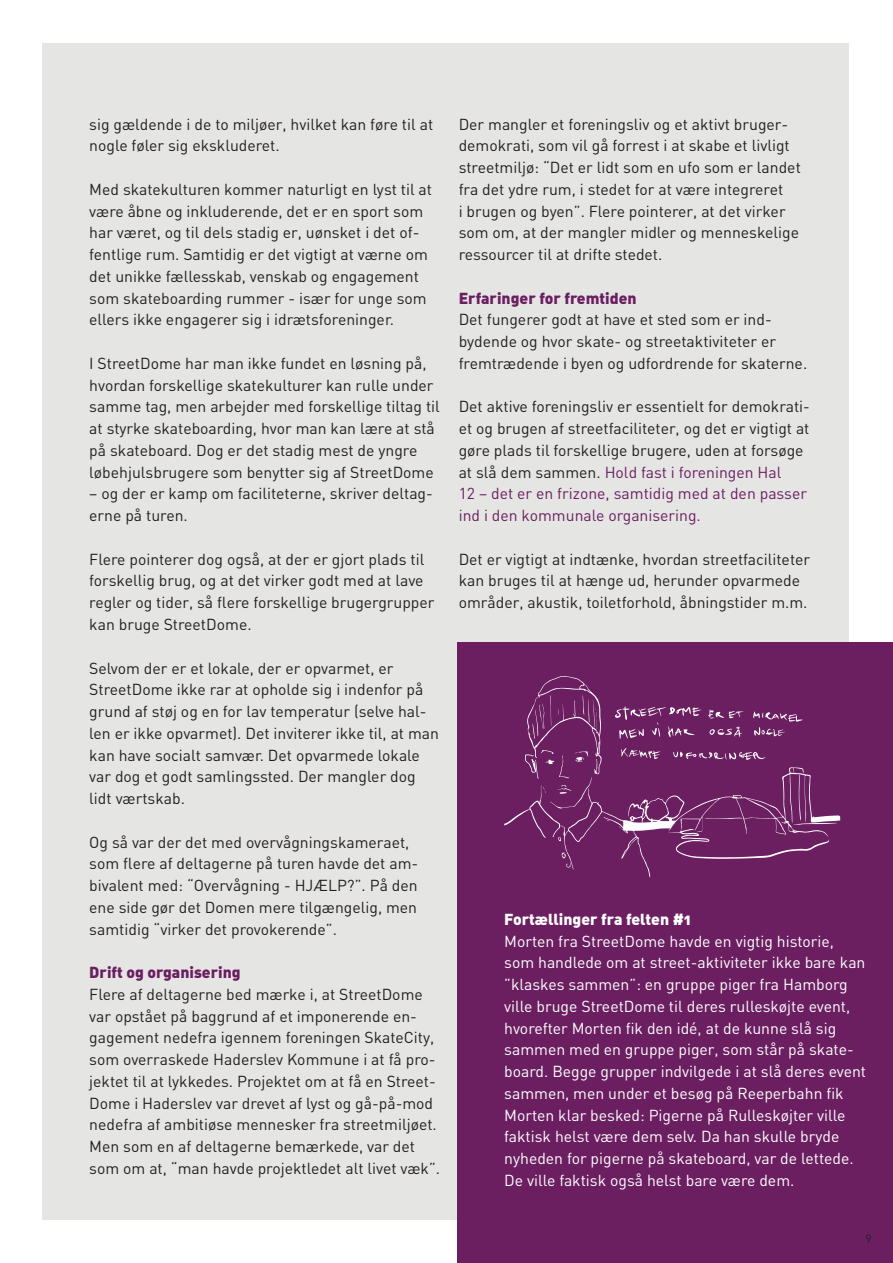
<style>
.page{position:relative;width:893px;height:1263px;background:#fff}
.page>*{position:absolute;margin:0;border:0;box-sizing:border-box;transform-origin:0 0}
.Brødtekst{font:15.75px/21.8px "DIN";color:#231f20}
.Brødtekst-2{font:15.75px/21.8px "DIN";color:#fff}
.Brødtekst-3{font:15.75px "DIN Black Alternate";color:#6b1f61}
.Brødtekst-4{font:15.75px "DIN Black Alternate";color:#fff}
.t1{font:12px "DIN";color:#231f20}
.s1{color:#6b1f61}
</style>
<div class="page">
<div style="left:42px;top:43px;width:806px;height:1177px;background:#e5e5e4"></div>
<div style="left:457px;top:642px;width:436px;height:621px;background:#6b1f61"></div>
<svg style="left:504px;top:676px;width:336px;height:201px"></svg>
<p class="Brødtekst" style="left:89px;top:113px;width:345px">sig gældende i de to miljøer, hvilket kan føre til at nogle føler sig ekskluderet.</p>
<p class="Brødtekst" style="left:89px;top:178px;width:344px">Med skatekulturen kommer naturligt en lyst til at være åbne og inkluderende, det er en sport som har været, og til dels stadig er, uønsket i det of&shy;fentlige rum. Samtidig er det vigtigt at værne om det unikke fællesskab, venskab og engagement som skateboarding rummer - især for unge som ellers ikke engagerer sig i idrætsforeninger.</p>
<p class="Brødtekst" style="left:89px;top:352px;width:352px">I StreetDome har man ikke fundet en løsning på, hvordan forskellige skatekulturer kan rulle under samme tag, men arbejder med forskellige tiltag til at styrke skateboarding, hvor man kan lære at stå på skateboard. Dog er det stadig mest de yngre løbehjulsbrugere som benytter sig af StreetDome</p>
<p class="Brødtekst" style="left:89px;top:482px;width:345px">– og der er kamp om faciliteterne, skriver deltag&shy;erne på turen.</p>
<p class="Brødtekst" style="left:89px;top:548px;width:347px">Flere pointerer dog også, at der er gjort plads til forskellig brug, og at det virker godt med at lave regler og tider, så flere forskellige brugergrupper kan bruge StreetDome.</p>
<p class="Brødtekst" style="left:89px;top:656px;width:351px">Selvom der er et lokale, der er opvarmet, er StreetDome ikke rar at opholde sig i indenfor på grund af støj og en for lav temperatur (selve hal&shy;len er ikke opvarmet). Det inviterer ikke til, at man kan have socialt samvær. Det opvarmede lokale var dog et godt samlingssted. Der mangler dog lidt værtskab.</p>
<p class="Brødtekst" style="left:89px;top:830px;width:330px">Og så var der det med overvågningskameraet, som flere af deltagerne på turen havde det am&shy;bivalent med: “Overvågning - HJÆLP?”. På den ene side gør det Domen mere tilgængelig, men samtidig “virker det provokerende”.</p>
<p class="Brødtekst-3" style="left:89px;top:962px;width:153px">Drift og organisering</p>
<p class="Brødtekst" style="left:89px;top:983px;width:352px">Flere af deltagerne bed mærke i, at StreetDome var opstået på baggrund af et imponerende en&shy;gagement nedefra igennem foreningen SkateCity, som overraskede Haderslev Kommune i at få pro&shy;jektet til at lykkedes. Projektet om at få en Street-Dome i Haderslev var drevet af lyst og gå-på-mod nedefra af ambitiøse mennesker fra streetmiljøet.<br>Men som en af deltagerne bemærkede, var det som om at, “man havde projektledet alt livet væk”.</p>
<p class="Brødtekst" style="left:459px;top:113px;width:344px">Der mangler et foreningsliv og et aktivt bruger&shy;demokrati, som vil gå forrest i at skabe et livligt streetmiljø: “Det er lidt som en ufo som er landet fra det ydre rum, i stedet for at være integreret<br>i brugen og byen”. Flere pointerer, at det virker som om, at der mangler midler og menneskelige ressourcer til at drifte stedet.</p>
<p class="Brødtekst-3" style="left:459px;top:288px;width:180px">Erfaringer for fremtiden</p>
<p class="Brødtekst" style="left:459px;top:308px;width:350px">Det fungerer godt at have et sted som er ind&shy;bydende og hvor skate- og streetaktiviteter er fremtrædende i byen og udfordrende for skaterne.</p>
<p class="Brødtekst" style="left:459px;top:395px;width:353px">Det aktive foreningsliv er essentielt for demokrati&shy;et og brugen af streetfaciliteter, og det er vigtigt at gøre plads til forskellige brugere, uden at forsøge at slå dem sammen. <span class="s1">Hold fast i foreningen Hal<br>12 – det er en frizone, samtidig med at den passer ind i den kommunale organisering.</span></p>
<p class="Brødtekst" style="left:459px;top:548px;width:353px">Det er vigtigt at indtænke, hvordan streetfaciliteter kan bruges til at hænge ud, herunder opvarmede områder, akustik, toiletforhold, åbningstider m.m.</p>
<p class="Brødtekst-4" style="left:504px;top:909px;width:189px">Fortællinger fra felten #1</p>
<p class="Brødtekst-2" style="left:504px;top:930px;width:363px">Morten fra StreetDome havde en vigtig historie, som handlede om at street-aktiviteter ikke bare kan ”klaskes sammen”: en gruppe piger fra Hamborg ville bruge StreetDome til deres rulleskøjte event, hvorefter Morten fik den idé, at de kunne slå sig sammen med en gruppe piger, som står på skate&shy;board. Begge grupper indvilgede i at slå deres event sammen, men under et besøg på Reeperbahn fik Morten klar besked: Pigerne på Rulleskøjter ville faktisk helst være dem selv. Da han skulle bryde nyheden for pigerne på skateboard, var de lettede.<br>De ville faktisk også helst bare være dem.</p>
<p class="t1" style="left:865px;top:1231px;width:8px">9</p>
</div>
